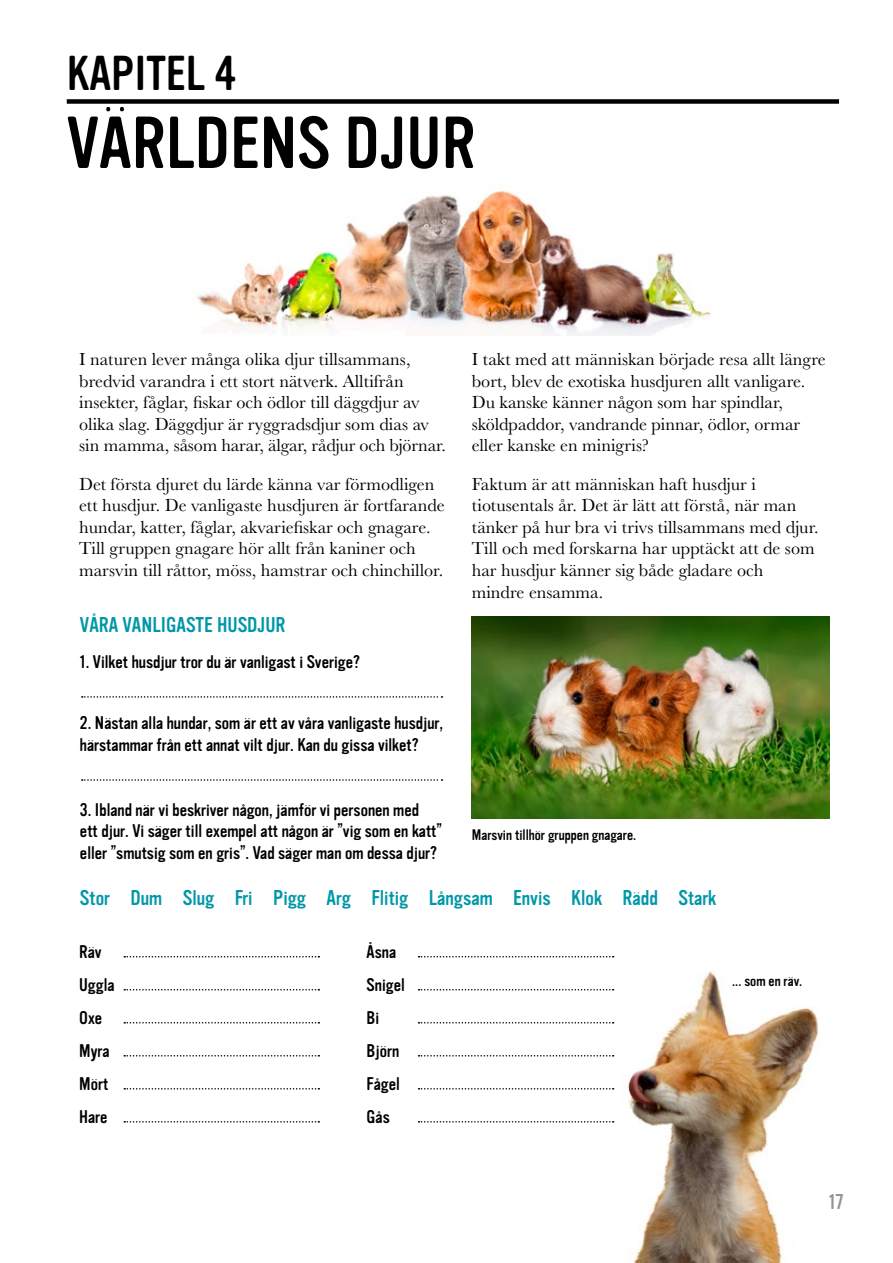
<style>
.page{position:relative;width:893px;height:1263px;background:#fff}
.page>*{position:absolute;margin:0;border:0;box-sizing:border-box;transform-origin:0 0}
.t1{font:72px "Vinyl OT";color:#000}
.t2{font:48px "Vinyl OT";color:#000}
.t3{font:21px "Vinyl OT";color:#0097a8}
.t4{font:21px "Vinyl OT";color:#959490}
.t5{font:18px/21.6px "Baskerville URW";color:#000}
.t6{font:18px/33px "Vinyl OT";color:#000}
.t7{font:15px "Vinyl OT";color:#000}
</style>
<div class="page">
<img style="left:588px;top:956px;width:231px;height:307px">
<img style="left:197px;top:190px;width:514px;height:145px">
<div style="left:67px;top:99px;width:772px;height:5px;background:#000"></div>
<svg style="left:82px;top:696px;width:360px;height:2px"></svg>
<svg style="left:82px;top:779px;width:360px;height:2px"></svg>
<svg style="left:124px;top:956px;width:195px;height:1px"></svg>
<svg style="left:124px;top:989px;width:195px;height:1px"></svg>
<svg style="left:124px;top:1022px;width:195px;height:1px"></svg>
<svg style="left:124px;top:1055px;width:195px;height:1px"></svg>
<svg style="left:124px;top:1088px;width:195px;height:1px"></svg>
<svg style="left:124px;top:1121px;width:195px;height:1px"></svg>
<svg style="left:419px;top:956px;width:195px;height:1px"></svg>
<svg style="left:419px;top:989px;width:195px;height:1px"></svg>
<svg style="left:419px;top:1022px;width:195px;height:1px"></svg>
<svg style="left:419px;top:1055px;width:195px;height:1px"></svg>
<svg style="left:419px;top:1088px;width:195px;height:1px"></svg>
<svg style="left:419px;top:1121px;width:195px;height:1px"></svg>
<img style="left:472px;top:616px;width:357px;height:203px">
<h2 class="t2" style="left:67px;top:47px;width:171px">KAPITEL 4</h2>
<h1 class="t1" style="left:67px;top:104px;width:410px">VÄRLDENS DJUR</h1>
<p class="t5" style="left:79px;top:348px;width:368px">I naturen lever många olika djur tillsammans, bredvid varandra i ett stort nätverk. Alltifrån insekter, fåglar, fiskar och ödlor till däggdjur av olika slag. Däggdjur är ryggradsdjur som dias av sin mamma, såsom harar, älgar, rådjur och björnar.</p>
<p class="t5" style="left:79px;top:472px;width:367px">Det första djuret du lärde känna var förmodligen ett husdjur. De vanligaste husdjuren är fortfarande hundar, katter, fåglar, akvariefiskar och gnagare.<br>Till gruppen gnagare hör allt från kaniner och marsvin till råttor, möss, hamstrar och chinchillor.</p>
<p class="t3" style="left:80px;top:613px;width:207px">VÅRA VANLIGASTE HUSDJUR</p>
<p class="t6" style="left:80px;top:646px;width:282px">1. Vilket husdjur tror du är vanligast i Sverige?</p>
<p class="t6" style="left:80px;top:712px;width:365px;line-height:21.6px">2. Nästan alla hundar, som är ett av våra vanligaste husdjur, härstammar från ett annat vilt djur. Kan du gissa vilket?</p>
<p class="t6" style="left:80px;top:799px;width:364px;line-height:21.6px">3. Ibland när vi beskriver någon, jämför vi personen med<br>ett djur. Vi säger till exempel att någon är ”vig som en katt” eller ”smutsig som en gris”. Vad säger man om dessa djur?</p>
<p class="t5" style="left:472px;top:348px;width:356px">I takt med att människan började resa allt längre bort, blev de exotiska husdjuren allt vanligare.<br>Du kanske känner någon som har spindlar, sköldpaddor, vandrande pinnar, ödlor, ormar eller kanske en minigris?</p>
<p class="t5" style="left:472px;top:472px;width:348px">Faktum är att människan haft husdjur i tiotusentals år. Det är lätt att förstå, när man tänker på hur bra vi trivs tillsammans med djur.<br>Till och med forskarna har upptäckt att de som har husdjur känner sig både gladare och mindre ensamma.</p>
<p class="t7" style="left:472px;top:826px;width:166px">Marsvin tillhör gruppen gnagare.</p>
<p class="t3" style="left:80px;top:886px;width:638px">Stor Dum Slug Fri Pigg Arg Flitig Långsam Envis Klok Rädd Stark</p>
<p class="t6" style="left:79px;top:935px;width:37px">Räv<br>Uggla<br>Oxe<br>Myra<br>Mört<br>Hare</p>
<p class="t6" style="left:367px;top:935px;width:40px">Åsna<br>Snigel<br>Bi<br>Björn<br>Fågel<br>Gås</p>
<p class="t7" style="left:732px;top:973px;width:72px">... som en räv.</p>
<p class="t4" style="left:829px;top:1190px;width:16px">17</p>
</div>
